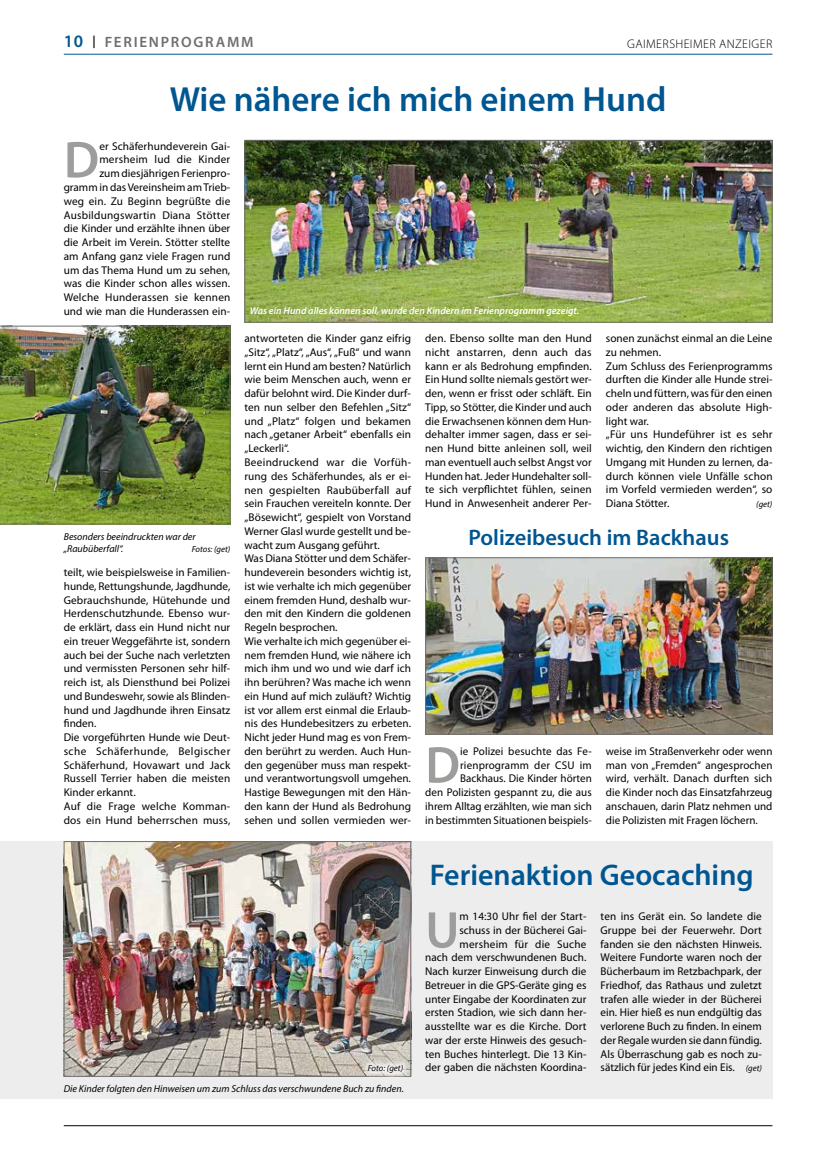
<style>
.page{position:relative;width:815px;height:1152px;background:#fff}
.page>*{position:absolute;margin:0;border:0;box-sizing:border-box;transform-origin:0 0}
.t1{font:600 52px "Myriad Pro";color:#9d9d9c}
.t2{font:600 35px "Myriad Pro";color:#005691}
.t3{font:600 30px "Myriad Pro";color:#005691}
.t4{font:600 22.5px "Myriad Pro";color:#005691}
.t5{font:600 15px "Myriad Pro";letter-spacing:.12em;color:#706f6f}
.t6{font:300 12.5px "Myriad Pro";letter-spacing:.035em;color:#000}
.t7{font:11.25px/13.8px "Myriad Pro";color:#000;text-align:right}
.t8{font:italic 10px/12.5px "Myriad Pro";color:#000}
.t9{font:italic 600 10px "Myriad Pro";color:#fff}
.t10{font:italic 8.75px "Myriad Pro";color:#000}
.s1{font-size:17.5px;color:#005691}
.s2{font-style:italic;font-size:8.75px}
</style>
<div class="page">
<hr style="left:64px;top:1125px;width:708px;height:1px;background:#000">
<div style="left:0;top:841px;width:772px;height:257px;background:#ededed"></div>
<hr style="left:64px;top:54px;width:708px;height:1px;background:#005691">
<img style="left:246px;top:142px;width:524px;height:178px">
<div style="left:244px;top:140px;width:528px;height:182px;border:1px solid #706f6f"></div>
<img style="left:0;top:326px;width:230px;height:198px">
<img style="left:66px;top:843px;width:343px;height:231px">
<div style="left:64px;top:841px;width:347px;height:235px;border:1px solid #706f6f"></div>
<div style="left:360px;top:1057px;width:51px;height:24px;background:#fff;opacity:.85"></div>
<img style="left:427px;top:559px;width:343px;height:173px">
<div style="left:425px;top:557px;width:347px;height:177px;border:1px solid #706f6f"></div>
<h3 class="t5" style="left:64px;top:33px;width:191px"><span class="s1">10</span> <sup>|</sup> FERIENPROGRAMM</h3>
<p class="t6" style="left:627px;top:36px;width:147px">GAIMERSHEIMER ANZEIGER</p>
<h2 class="t2" style="left:170px;top:77px;width:498px">Wie nähere ich mich einem Hund</h2>
<h1 class="t1" style="left:64px;top:127px;width:37px">D</h1>
<p class="t7" style="left:64px;top:139px;width:168px">er Schäferhundeverein Gai&shy;mersheim lud die Kinder<br>zum diesjährigen Ferienpro&shy;gramm in das Vereinsheim am Trieb&shy;weg ein. Zu Beginn begrüßte die<br>Ausbildungswartin Diana Stötter die Kinder und erzählte ihnen über die Arbeit im Verein. Stötter stellte am Anfang ganz viele Fragen rund um das Thema Hund um zu sehen, was die Kinder schon alles wissen.<br>Welche Hunderassen sie kennen und wie man die Hunderassen ein-</p>
<p class="t9" style="left:250px;top:304px;width:331px">Was ein Hund alles können soll, wurde den Kindern im Ferienprogramm gezeigt.</p>
<p class="t8" style="left:64px;top:530px;width:133px">Besonders beeindruckten war der „Raubüberfall“.</p>
<p class="t10" style="left:192px;top:544px;width:40px">Fotos: (get)</p>
<p class="t7" style="left:64px;top:565px;width:168px;text-align:left">teilt, wie beispielsweise in Familien&shy;hunde, Rettungshunde, Jagdhunde,<br>Gebrauchshunde, Hütehunde und<br>Herdenschutzhunde. Ebenso wur&shy;de erklärt, dass ein Hund nicht nur ein treuer Weggefährte ist, sondern auch bei der Suche nach verletzten und vermissten Personen sehr hilf&shy;reich ist, als Diensthund bei Polizei und Bundeswehr, sowie als Blinden&shy;hund und Jagdhunde ihren Einsatz finden.<br>Die vorgeführten Hunde wie Deut&shy;sche Schäferhunde, Belgischer<br>Schäferhund, Hovawart und Jack<br>Russell Terrier haben die meisten<br>Kinder erkannt.<br>Auf die Frage welche Komman&shy;dos ein Hund beherrschen muss,</p>
<p class="t7" style="left:244px;top:332px;width:168px;text-align:left">antworteten die Kinder ganz eifrig „Sitz“, „Platz“, „Aus“, „Fuß“ und wann lernt ein Hund am besten? Natürlich wie beim Menschen auch, wenn er dafür belohnt wird. Die Kinder durf&shy;ten nun selber den Befehlen „Sitz“ und „Platz“ folgen und bekamen nach „getaner Arbeit“ ebenfalls ein „Leckerli“.<br>Beeindruckend war die Vorfüh&shy;rung des Schäferhundes, als er ei&shy;nen gespielten Raubüberfall auf sein Frauchen vereiteln konnte. Der „Bösewicht“, gespielt von Vorstand<br>Werner Glasl wurde gestellt und be&shy;wacht zum Ausgang geführt.<br>Was Diana Stötter und dem Schäfer&shy;hundeverein besonders wichtig ist, ist wie verhalte ich mich gegenüber einem fremden Hund, deshalb wur&shy;den mit den Kindern die goldenen<br>Regeln besprochen.<br>Wie verhalte ich mich gegenüber ei&shy;nem fremden Hund, wie nähere ich mich ihm und wo und wie darf ich ihn berühren? Was mache ich wenn ein Hund auf mich zuläuft? Wichtig ist vor allem erst einmal die Erlaub&shy;nis des Hundebesitzers zu erbeten.<br>Nicht jeder Hund mag es von Frem&shy;den berührt zu werden. Auch Hun&shy;den gegenüber muss man respekt&shy;und verantwortungsvoll umgehen.<br>Hastige Bewegungen mit den Hän&shy;den kann der Hund als Bedrohung sehen und sollen vermieden wer-</p>
<p class="t7" style="left:425px;top:332px;width:168px;text-align:justify">den. Ebenso sollte man den Hund nicht anstarren, denn auch das kann er als Bedrohung empfinden.<br>Ein Hund sollte niemals gestört wer&shy;den, wenn er frisst oder schläft. Ein Tipp, so Stötter, die Kinder und auch die Erwachsenen können dem Hun&shy;dehalter immer sagen, dass er sei&shy;nen Hund bitte anleinen soll, weil man eventuell auch selbst Angst vor Hunden hat. Jeder Hundehalter soll&shy;te sich verpflichtet fühlen, seinen Hund in Anwesenheit anderer Per-</p>
<p class="t7" style="left:606px;top:332px;width:168px;text-align:left">sonen zunächst einmal an die Leine zu nehmen.<br>Zum Schluss des Ferienprogramms durften die Kinder alle Hunde strei&shy;cheln und füttern, was für den einen oder anderen das absolute High&shy;light war.<br>„Für uns Hundeführer ist es sehr wichtig, den Kindern den richtigen<br>Umgang mit Hunden zu lernen, da&shy;durch können viele Unfälle schon im Vorfeld vermieden werden“, so<br>Diana Stötter.</p>
<p class="t10" style="left:756px;top:499px;width:18px">(get)</p>
<h3 class="t4" style="left:469px;top:523px;width:262px">Polizeibesuch im Backhaus</h3>
<p class="t7" style="left:425px;top:744px;width:168px">ie Polizei besuchte das Fe&shy;rienprogramm der CSU im<br>Backhaus. Die Kinder hörten<br>den Polizisten gespannt zu, die aus ihrem Alltag erzählten, wie man sich in bestimmten Situationen beispiels-</p>
<p class="t7" style="left:606px;top:744px;width:168px;text-align:justify">weise im Straßenverkehr oder wenn man von „Fremden“ angesprochen wird, verhält. Danach durften sich die Kinder noch das Einsatzfahrzeug anschauen, darin Platz nehmen und die Polizisten mit Fragen löchern.</p>
<h1 class="t1" style="left:425px;top:732px;width:36px">D</h1>
<h3 class="t3" style="left:430px;top:855px;width:325px">Ferienaktion Geocaching</h3>
<p class="t7" style="left:425px;top:909px;width:163px">m 14:30 Uhr fiel der Start-<br>schuss in der Bücherei Gai&shy;mersheim für die Suche<br>nach dem verschwundenen Buch.<br>Nach kurzer Einweisung durch die<br>Betreuer in die GPS-Geräte ging es unter Eingabe der Koordinaten zur ersten Stadion, wie sich dann her&shy;ausstellte war es die Kirche. Dort war der erste Hinweis des gesuch&shy;ten Buches hinterlegt. Die 13 Kin&shy;der gaben die nächsten Koordina-</p>
<p class="t7" style="left:601px;top:909px;width:163px;text-align:justify">ten ins Gerät ein. So landete die Gruppe bei der Feuerwehr. Dort fanden sie den nächsten Hinweis.<br>Weitere Fundorte waren noch der Bücherbaum im Retzbachpark, der Friedhof, das Rathaus und zuletzt trafen alle wieder in der Bücherei ein. Hier hieß es nun endgültig das verlorene Buch zu finden. In einem der Regale wurden sie dann fündig.<br>Als Überraschung gab es noch zu-</p>
<h1 class="t1" style="left:425px;top:897px;width:36px">U</h1>
<p class="t10" style="left:368px;top:1063px;width:37px">Foto: (get)</p>
<p class="t7" style="left:601px;top:1061px;width:163px">sätzlich für jedes Kind ein Eis. <span class="s2">(get)</span></p>
<p class="t8" style="left:64px;top:1082px;width:342px">Die Kinder folgten den Hinweisen um zum Schluss das verschwundene Buch zu finden.</p>
</div>
